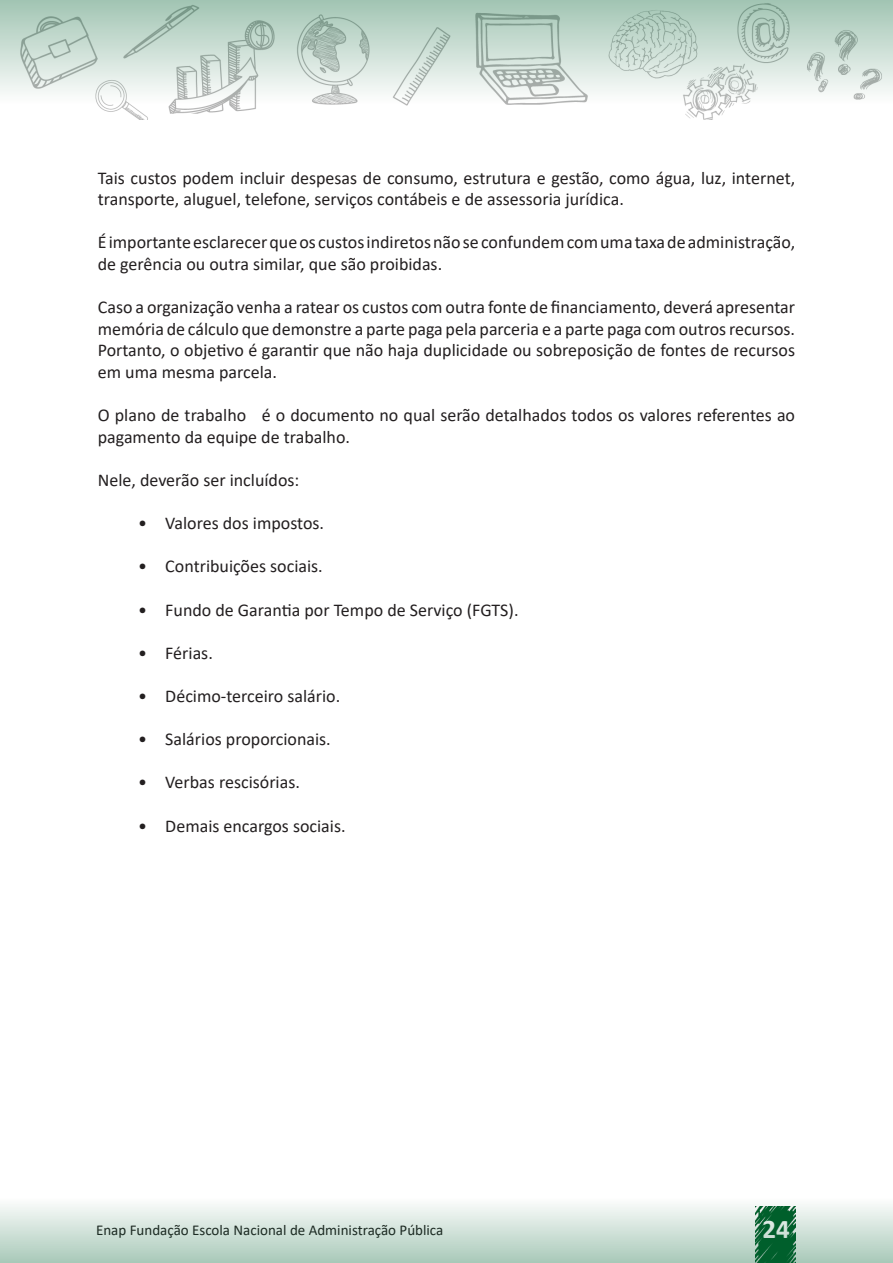
<style>
.page{position:relative;width:893px;height:1263px;background:#fff}
.page>*{position:absolute;margin:0;border:0;box-sizing:border-box;transform-origin:0 0}
.t1{font:700 27px "Calibri";color:#fff}
.texto{font:18px/21.6px "Calibri";color:#231f20}
.t2{font:15px "Calibri";color:#231f20}
</style>
<div class="page">
<svg style="left:0;top:0;width:893px;height:120px"></svg>
<svg style="left:0;top:1205px;width:893px;height:58px;background:#c5dad0"></svg>
<p class="texto" style="left:98px;top:166px;width:699px">Tais custos podem incluir despesas de consumo, estrutura e gestão, como água, luz, internet, transporte, aluguel, telefone, serviços contábeis e de assessoria jurídica.</p>
<p class="texto" style="left:98px;top:231px;width:699px">É importante esclarecer que os custos indiretos não se confundem com uma taxa de administração, de gerência ou outra similar, que são proibidas.</p>
<p class="texto" style="left:98px;top:296px;width:699px;text-align:justify">Caso a organização venha a ratear os custos com outra fonte de financiamento, deverá apresentar memória de cálculo que demonstre a parte paga pela parceria e a parte paga com outros recursos.<br>Portanto, o objetivo é garantir que não haja duplicidade ou sobreposição de fontes de recursos em uma mesma parcela.</p>
<p class="texto" style="left:98px;top:404px;width:699px">O plano de trabalho é o documento no qual serão detalhados todos os valores referentes ao pagamento da equipe de trabalho.</p>
<p class="texto" style="left:98px;top:469px;width:203px">Nele, deverão ser incluídos:</p>
<p class="texto" style="left:138px;top:512px;width:187px">• Valores dos impostos.</p>
<p class="texto" style="left:138px;top:555px;width:186px">• Contribuições sociais.</p>
<p class="texto" style="left:138px;top:598px;width:382px">• Fundo de Garantia por Tempo de Serviço (FGTS).</p>
<p class="texto" style="left:138px;top:642px;width:76px">• Férias.</p>
<p class="texto" style="left:138px;top:685px;width:204px">• Décimo-terceiro salário.</p>
<p class="texto" style="left:138px;top:728px;width:194px">• Salários proporcionais.</p>
<p class="texto" style="left:138px;top:771px;width:163px">• Verbas rescisórias.</p>
<p class="texto" style="left:138px;top:814px;width:209px">• Demais encargos sociais.</p>
<p class="t2" style="left:96px;top:1220px;width:349px">Enap Fundação Escola Nacional de Administração Pública</p>
<h1 class="t1" style="left:763px;top:1210px;width:29px">24</h1>
</div>
